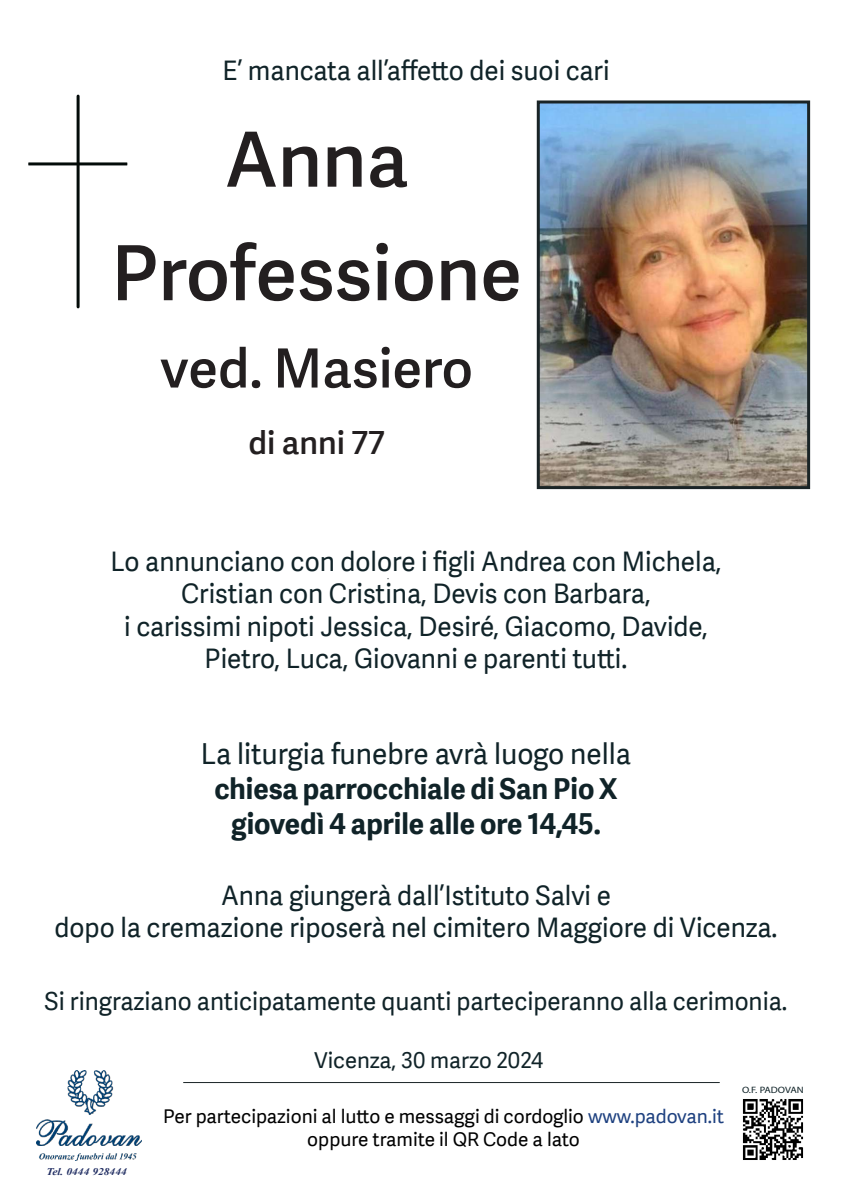
<style>
.page{position:relative;width:843px;height:1191px;background:#fff}
.page>*{position:absolute;margin:0;border:0;box-sizing:border-box;transform-origin:0 0}
.t1{font:600 76px/113.5px "Adelle Sans W01";color:#231f20;text-align:center}
.t2{font:600 54px "Adelle Sans W01";color:#231f20}
.t3{font:600 32px "Adelle Sans W01";color:#231f20}
.t4{font:700 29px/34.8px "Adelle Sans W04";color:#102328;text-align:center;scale:.96 1}
.t5{font:29px "Adelle Sans W04";color:#102328;scale:.96 1}
.t6{font:27px/32.4px "Adelle Sans W04";color:#102328;text-align:center;scale:.96 1}
.t7{font:25px "Adelle Sans W04";color:#102328;scale:.96 1}
.t8{font:22px "Adelle Sans W04";color:#102328}
.t9{font:19px/22.8px "Adelle Sans W04";color:#000001;text-align:center}
.t10{font:italic 700 10.2px "Times New Roman";color:#243165;scale:1.12 1}
.t11{font:9.3px "Myriad Pro";color:#102328;scale:1.14 1}
.s1{color:#1e4180}
</style>
<div class="page">
<hr style="left:183px;top:1082px;width:536px;height:1px;background:#1a2426">
<img style="left:36px;top:1071px;width:105px;height:90px">
<hr style="left:77px;top:96px;width:3px;height:211px;background:#030b09">
<svg style="left:28px;top:162px;width:99px;height:3px"></svg>
<img style="left:742px;top:1099px;width:62px;height:61px">
<img style="left:540px;top:104px;width:265px;height:381px">
<div style="left:536px;top:100px;width:273px;height:389px;border:3px solid #1a2426"></div>
<p class="t6" style="left:222px;top:53px;width:404px">E’ mancata all’affetto dei suoi cari</p>
<h1 class="t1" style="left:111px;top:104px;width:412px">Anna<br>Professione</h1>
<h2 class="t2" style="left:160px;top:338px;width:314px">ved. Masiero</h2>
<p class="t3" style="left:248px;top:424px;width:137px">di anni 77</p>
<p class="t6" style="left:110px;top:544px;width:637px">Lo annunciano con dolore i figli Andrea con Michela, Cristian con Cristina, Devis con Barbara,<br>i carissimi nipoti Jessica, Desiré, Giacomo, Davide, Pietro, Luca, Giovanni e parenti tutti.</p>
<p class="t5" style="left:201px;top:733px;width:449px">La liturgia funebre avrà luogo nella</p>
<p class="t4" style="left:214px;top:770px;width:421px">chiesa parrocchiale di San Pio X giovedì 4 aprile alle ore 14,45.</p>
<p class="t6" style="left:54px;top:878px;width:754px">Anna giungerà dall’Istituto Salvi e<br>dopo la cremazione riposerà nel cimitero Maggiore di Vicenza.</p>
<p class="t7" style="left:45px;top:983px;width:774px">Si ringraziano anticipatamente quanti parteciperanno alla cerimonia.</p>
<p class="t10" style="left:46px;top:1165px;width:73px">Tel. 0444 928444</p>
<p class="t8" style="left:314px;top:1045px;width:230px">Vicenza, 30 marzo 2024</p>
<p class="t9" style="left:163px;top:1104px;width:562px">Per partecipazioni al lutto e messaggi di cordoglio <span class="s1">www.padovan.it </span>oppure tramite il QR Code a lato</p>
<p class="t11" style="left:741px;top:1084px;width:56px">O.F. PADOVAN</p>
</div>
